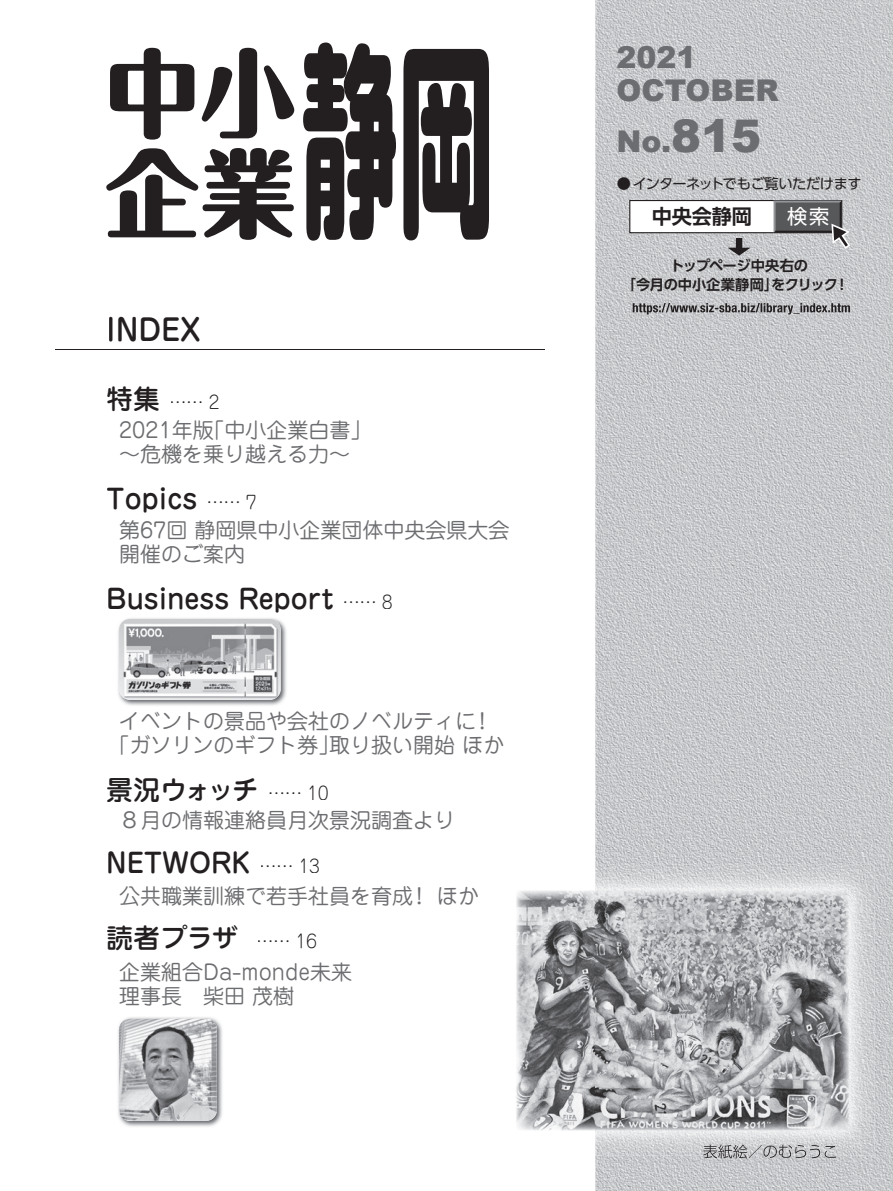
<style>
.page{position:relative;width:893px;height:1191px;background:#fff}
.page>*{position:absolute;margin:0;border:0;box-sizing:border-box;transform-origin:0 0}
.t1{font:900 45px "Arial";color:#6c6d70}
.t2{font:900 30px/33px "Arial";color:#6c6d70}
.t3{font:500 30px "Jun 34 Pro";color:#231f20}
.t4{font:500 27px "Jun 34 Pro";color:#231f20}
.t5{font:21px/24px "Jun 201 Pro";color:#6c6d70}
.t6{font:700 20.1px "UD Shin Go Pro De";letter-spacing:-.01em;color:#231f20}
.t7{font:20.1px "UD Shin Go Pro";color:#fff}
.t8{font:300 18px "Jun 101 Pro";color:#231f20}
.t9{font:14.25px "UD Shin Go Pro";letter-spacing:-.03em;color:#231f20}
.t10{font:700 14.25px "UD Shin Go Pro De";letter-spacing:-.025em;color:#231f20}
.t11{font:700 14.25px "UD Shin Go Pro De";color:#231f20}
.s1{font-size:30px}
</style>
<div class="page">
<img style="left:595px;top:0;width:298px;height:879px">
<img style="left:844px;top:879px;width:49px;height:312px">
<img style="left:595px;top:1155px;width:249px;height:36px">
<div style="left:630px;top:200px;width:212px;height:33px;background:#fff"></div>
<div style="left:629px;top:200px;width:213px;height:33px;border:1px solid #231f20"></div>
<svg style="left:773px;top:200px;width:79px;height:51px;background:#868688"></svg>
<svg style="left:728px;top:238px;width:22px;height:18px"></svg>
<img style="left:633px;top:303px;width:217px;height:11px">
<img style="left:118px;top:618px;width:169px;height:88px">
<img style="left:119px;top:619px;width:162px;height:80px">
<img style="left:118px;top:1017px;width:104px;height:110px">
<img style="left:119px;top:1018px;width:98px;height:102px">
<svg style="left:110px;top:48px;width:84px;height:92px"></svg>
<svg style="left:202px;top:48px;width:92px;height:90px"></svg>
<svg style="left:106px;top:148px;width:188px;height:92px"></svg>
<svg style="left:303px;top:43px;width:93px;height:198px"></svg>
<svg style="left:403px;top:49px;width:86px;height:191px"></svg>
<img style="left:595px;top:865px;width:280px;height:48px">
<img style="left:828px;top:913px;width:47px;height:242px">
<img style="left:595px;top:1131px;width:233px;height:24px">
<img style="left:516px;top:889px;width:334px;height:242px">
<hr style="left:55px;top:349px;width:489px;height:1px;background:#231f20">
<img style="left:703px;top:1155px;width:133px;height:3px">
<img style="left:703px;top:1144px;width:133px;height:11px">
<h2 class="t3" style="left:106px;top:306px;width:96px">INDEX</h2>
<p class="t4" style="left:106px;top:377px;width:55px">特集</p>
<p class="t8" style="left:169px;top:388px;width:52px">...... 2</p>
<p class="t5" style="left:119px;top:416px;width:232px">2021年版<br>～危機を乗り越える力~</p>
<p class="t8" style="left:206px;top:488px;width:52px">...... 7</p>
<p class="t5" style="left:203px;top:416px;width:169px">「中小企業白書「</p>
<p class="t4" style="left:106px;top:477px;width:93px">Topics</p>
<p class="t5" style="left:119px;top:515px;width:392px">第67回静岡県中小企業団体中央会県大会開催のご案内</p>
<p class="t8" style="left:342px;top:587px;width:52px">...... 8</p>
<p class="t4" style="left:106px;top:577px;width:229px">Business Report</p>
<p class="t5" style="left:329px;top:706px;width:176px;text-indent:-210px">イベントの景品や会社のノベルティに<br>取り扱い開始ほか</p>
<p class="t5" style="left:472px;top:706px;width:22px">!</p>
<p class="t5" style="left:109px;top:730px;width:232px">「ガソリンのギフト券」</p>
<p class="t8" style="left:268px;top:778px;width:62px">...... 10</p>
<p class="t4" style="left:106px;top:768px;width:154px">景況ウォッチ</p>
<p class="t5" style="left:119px;top:806px;width:338px">８月の情報連絡員月次景況調査より</p>
<p class="t8" style="left:259px;top:851px;width:62px">...... 13</p>
<p class="t4" style="left:106px;top:841px;width:145px">NETWORK</p>
<p class="t5" style="left:119px;top:882px;width:296px">公共職業訓練で若手社員を育成</p>
<p class="t8" style="left:256px;top:927px;width:62px">...... 16</p>
<p class="t5" style="left:409px;top:882px;width:71px">！ほか</p>
<p class="t4" style="left:106px;top:916px;width:133px">読者プラザ</p>
<p class="t5" style="left:119px;top:957px;width:234px">企業組合Da-monde未来理事長　柴田茂樹</p>
<h2 class="t2" style="left:617px;top:40px;width:164px">2021<br>OCTOBER</h2>
<h1 class="t1" style="left:661px;top:104px;width:102px"><span class="s1">.</span>815</h1>
<h2 class="t2" style="left:617px;top:124px;width:46px">No</h2>
<p class="t9" style="left:617px;top:172px;width:247px">●インターネットでもご覧いただけます</p>
<p class="t6" style="left:652px;top:200px;width:102px">中央会静岡</p>
<p class="t7" style="left:787px;top:200px;width:43px">検索</p>
<p class="t10" style="left:670px;top:254px;width:139px">トップページ中央右の</p>
<p class="t11" style="left:622px;top:273px;width:158px">「今月の中小企業静岡」</p>
<p class="t10" style="left:771px;top:273px;width:68px">をクリック</p>
<p class="t10" style="left:835px;top:273px;width:16px">!</p>
</div>
